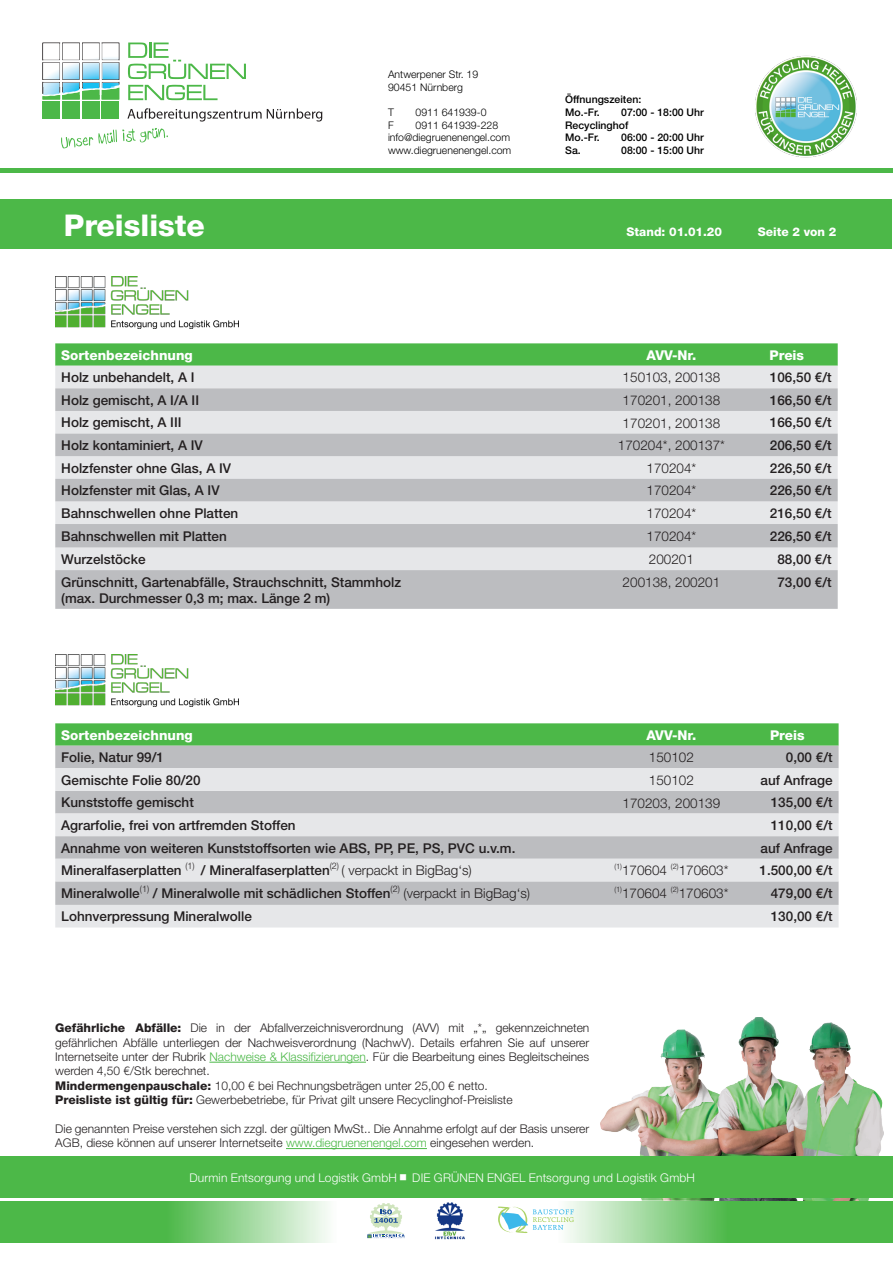
<style>
.page{position:relative;width:893px;height:1263px;background:#fff}
.page>*{position:absolute;margin:0;border:0;box-sizing:border-box;transform-origin:0 0}
.t1{font:800 30px "Helvetica Neue";color:#fff}
.t2{font:500 13.5px/16.2px "Helvetica Neue";color:#231f20}
.t3{font:300 13.5px "Helvetica Neue";color:#231f20}
.t4{font:800 13.5px "Helvetica Neue";color:#fff}
.t5{font:300 12px/14.4px "Helvetica Neue";color:#231f20;text-align:justify}
.t6{font:300 12px "Helvetica Neue";letter-spacing:.015em;color:#fff}
.t7{font:800 12px "Helvetica Neue";color:#fff}
.t8{font:300 10.5px "Helvetica Neue";color:#000}
.t9{font:500 10.5px "Helvetica Neue";color:#000}
.s1{font-weight:300}
.s2{font-weight:800}
.s3{color:#4cb848}
</style>
<div class="page">
<div style="left:0;top:199px;width:892px;height:50px;background:#4cb848"></div>
<svg style="left:128px;top:43px;width:118px;height:36px"></svg>
<svg style="left:128px;top:85px;width:90px;height:15px"></svg>
<svg style="left:127px;top:108px;width:195px;height:14px"></svg>
<svg style="left:61px;top:128px;width:107px;height:20px"></svg>
<div style="left:43px;top:102px;width:17px;height:17px;background:#4cb848"></div>
<div style="left:62px;top:102px;width:18px;height:17px;background:#4cb848"></div>
<div style="left:82px;top:102px;width:18px;height:17px;background:#4cb848"></div>
<div style="left:102px;top:102px;width:17px;height:17px;background:#4cb848"></div>
<svg style="left:43px;top:87px;width:76px;height:12px"></svg>
<img style="left:43px;top:43px;width:76px;height:44px">
<hr style="left:0;top:168px;width:893px;height:4px;background:#4cb848">
<img style="left:734px;top:55px;width:143px;height:118px">
<svg style="left:55px;top:343px;width:783px;height:23px;background:#52ba4e"></svg>
<div style="left:55px;top:366px;width:783px;height:22px;background:#e6e7e9"></div>
<svg style="left:55px;top:388px;width:783px;height:221px;background:#cdced1"></svg>
<img style="left:55px;top:276px;width:183px;height:52px">
<img style="left:600px;top:1018px;width:283px;height:183px">
<div style="left:0;top:1157px;width:893px;height:41px;background:#4cb848"></div>
<div style="left:0;top:1201px;width:893px;height:42px;background:#4cb848"></div>
<svg style="left:447px;top:1200px;width:280px;height:43px;background:#b9e3b8"></svg>
<svg style="left:176px;top:1201px;width:271px;height:42px;background:#c2e6c0"></svg>
<hr style="left:209px;top:1062px;width:157px;height:1px;background:#4cb848">
<hr style="left:286px;top:1148px;width:141px;height:1px;background:#4cb848">
<svg style="left:367px;top:1203px;width:38px;height:35px"></svg>
<svg style="left:498px;top:1206px;width:76px;height:27px;background:#d1ecea"></svg>
<img style="left:433px;top:1201px;width:34px;height:41px">
<svg style="left:55px;top:723px;width:784px;height:23px;background:#51b94e"></svg>
<div style="left:55px;top:746px;width:784px;height:22px;background:#bcbdc0"></div>
<svg style="left:55px;top:768px;width:784px;height:159px;background:#d4d5d7"></svg>
<img style="left:55px;top:655px;width:183px;height:52px">
<p class="t1" style="left:64px;top:207px;width:143px">Preisliste</p>
<p class="t8" style="left:388px;top:68px;width:92px">Antwerpener Str. 19</p>
<p class="t8" style="left:388px;top:81px;width:76px">90451 Nürnberg</p>
<p class="t8" style="left:388px;top:106px;width:7px">T</p>
<p class="t8" style="left:415px;top:106px;width:73px">0911 641939-0</p>
<p class="t8" style="left:388px;top:119px;width:7px">F</p>
<p class="t8" style="left:415px;top:119px;width:84px">0911 641939-228</p>
<p class="t8" style="left:388px;top:131px;width:124px">info@diegruenenengel.com</p>
<p class="t8" style="left:388px;top:144px;width:125px">www.diegruenenengel.com</p>
<p class="t9" style="left:565px;top:93px;width:78px">Öffnungszeiten:</p>
<p class="t9" style="left:565px;top:106px;width:36px">Mo.-Fr.</p>
<p class="t9" style="left:621px;top:106px;width:84px">07:00 - 18:00 Uhr</p>
<p class="t9" style="left:565px;top:119px;width:65px">Recyclinghof</p>
<p class="t9" style="left:565px;top:131px;width:36px">Mo.-Fr.</p>
<p class="t9" style="left:621px;top:131px;width:84px">06:00 - 20:00 Uhr</p>
<p class="t9" style="left:565px;top:144px;width:17px">Sa.</p>
<p class="t9" style="left:621px;top:144px;width:84px">08:00 - 15:00 Uhr</p>
<p class="t7" style="left:627px;top:224px;width:97px">Stand: 01.01.20</p>
<p class="t7" style="left:758px;top:224px;width:80px">Seite 2 von 2</p>
<p class="t4" style="left:61px;top:347px;width:133px">Sortenbezeichnung</p>
<p class="t4" style="left:646px;top:347px;width:51px">AVV-Nr.</p>
<p class="t4" style="left:770px;top:347px;width:36px">Preis</p>
<p class="t2" style="left:61px;top:369px;width:135px">Holz unbehandelt, A I</p>
<p class="t3" style="left:623px;top:369px;width:99px">150103, 200138</p>
<p class="t2" style="left:770px;top:369px;width:63px">106,50 €/t</p>
<p class="t2" style="left:61px;top:392px;width:139px">Holz gemischt, A I/A II</p>
<p class="t3" style="left:623px;top:392px;width:99px">170201, 200138</p>
<p class="t2" style="left:770px;top:392px;width:63px">166,50 €/t</p>
<p class="t2" style="left:61px;top:414px;width:122px">Holz gemischt, A III</p>
<p class="t3" style="left:623px;top:414px;width:99px">170201, 200138</p>
<p class="t2" style="left:770px;top:414px;width:63px">166,50 €/t</p>
<p class="t2" style="left:61px;top:437px;width:143px">Holz kontaminiert, A IV</p>
<p class="t3" style="left:618px;top:437px;width:109px">170204*, 200137*</p>
<p class="t2" style="left:770px;top:437px;width:63px">206,50 €/t</p>
<p class="t2" style="left:61px;top:460px;width:171px">Holzfenster ohne Glas, A IV</p>
<p class="t3" style="left:646px;top:460px;width:51px">170204*</p>
<p class="t2" style="left:770px;top:460px;width:63px">226,50 €/t</p>
<p class="t2" style="left:61px;top:482px;width:160px">Holzfenster mit Glas, A IV</p>
<p class="t3" style="left:646px;top:482px;width:51px">170204*</p>
<p class="t2" style="left:770px;top:482px;width:63px">226,50 €/t</p>
<p class="t2" style="left:61px;top:505px;width:179px">Bahnschwellen ohne Platten</p>
<p class="t3" style="left:646px;top:505px;width:51px">170204*</p>
<p class="t2" style="left:770px;top:505px;width:63px">216,50 €/t</p>
<p class="t2" style="left:61px;top:527px;width:167px">Bahnschwellen mit Platten</p>
<p class="t3" style="left:646px;top:528px;width:51px">170204*</p>
<p class="t2" style="left:770px;top:527px;width:63px">226,50 €/t</p>
<p class="t2" style="left:61px;top:551px;width:86px">Wurzelstöcke</p>
<p class="t3" style="left:649px;top:551px;width:47px">200201</p>
<p class="t2" style="left:777px;top:551px;width:56px">88,00 €/t</p>
<p class="t2" style="left:61px;top:574px;width:341px">Grünschnitt, Gartenabfälle, Strauchschnitt, Stammholz (max. Durchmesser 0,3 m; max. Länge 2 m)</p>
<p class="t3" style="left:623px;top:574px;width:99px">200138, 200201</p>
<p class="t2" style="left:777px;top:574px;width:56px">73,00 €/t</p>
<p class="t4" style="left:61px;top:727px;width:133px">Sortenbezeichnung</p>
<p class="t4" style="left:646px;top:727px;width:51px">AVV-Nr.</p>
<p class="t4" style="left:770px;top:727px;width:36px">Preis</p>
<p class="t2" style="left:61px;top:749px;width:104px">Folie, Natur 99/1</p>
<p class="t3" style="left:649px;top:749px;width:47px">150102</p>
<p class="t2" style="left:786px;top:749px;width:48px">0,00 €/t</p>
<p class="t2" style="left:61px;top:772px;width:141px">Gemischte Folie 80/20</p>
<p class="t3" style="left:649px;top:772px;width:47px">150102</p>
<p class="t2" style="left:760px;top:772px;width:74px">auf Anfrage</p>
<p class="t2" style="left:61px;top:794px;width:134px">Kunststoffe gemischt</p>
<p class="t3" style="left:623px;top:794px;width:99px">170203, 200139</p>
<p class="t2" style="left:771px;top:794px;width:63px">135,00 €/t</p>
<p class="t2" style="left:61px;top:817px;width:236px">Agrarfolie, frei von artfremden Stoffen</p>
<p class="t2" style="left:771px;top:817px;width:63px">110,00 €/t</p>
<p class="t2" style="left:61px;top:840px;width:456px">Annahme von weiteren Kunststoffsorten wie ABS, PP, PE, PS, PVC u.v.m.</p>
<p class="t2" style="left:760px;top:840px;width:74px">auf Anfrage</p>
<p class="t2" style="left:61px;top:862px;width:412px">Mineralfaserplatten <sup>(1)</sup> / Mineralfaserplatten<sup>(2)</sup> <span class="s1">( verpackt in BigBag‘s)</span></p>
<p class="t3" style="left:614px;top:862px;width:116px"><sup>(1)</sup>170604 <sup>(2)</sup>170603*</p>
<p class="t2" style="left:759px;top:862px;width:75px">1.500,00 €/t</p>
<p class="t2" style="left:61px;top:885px;width:470px">Mineralwolle<sup>(1)</sup> / Mineralwolle mit schädlichen Stoffen<sup>(2)</sup> <span class="s1">(verpackt in BigBag‘s)</span></p>
<p class="t3" style="left:614px;top:885px;width:116px"><sup>(1)</sup>170604 <sup>(2)</sup>170603*</p>
<p class="t2" style="left:771px;top:885px;width:63px">479,00 €/t</p>
<p class="t2" style="left:61px;top:908px;width:192px">Lohnverpressung Mineralwolle</p>
<p class="t2" style="left:771px;top:908px;width:63px">130,00 €/t</p>
<p class="t5" style="left:55px;top:1020px;width:536px"><span class="s2">Gefährliche Abfälle:</span> Die in der Abfallverzeichnisverordnung (AVV) mit „*„ gekennzeichneten gefährlichen Abfälle unterliegen der Nachweisverordnung (NachwV). Details erfahren Sie auf unserer Internetseite unter der Rubrik <span class="s3">Nachweise &amp; Klassifizierungen</span>. Für die Bearbeitung eines Begleitscheines werden 4,50 €/Stk berechnet.</p>
<p class="t5" style="left:55px;top:1078px;width:434px"><span class="s2">Mindermengenpauschale:</span> 10,00 € bei Rechnungsbeträgen unter 25,00 € netto.</p>
<p class="t5" style="left:55px;top:1092px;width:459px"><span class="s2">Preisliste ist gültig für:</span> Gewerbebetriebe, für Privat gilt unsere Recyclinghof-Preisliste</p>
<p class="t5" style="left:55px;top:1121px;width:535px">Die genannten Preise verstehen sich zzgl. der gültigen MwSt.. Die Annahme erfolgt auf der Basis unserer<br>AGB, diese können auf unserer Internetseite <span class="s3">www.diegruenenengel.com</span> eingesehen werden.</p>
<p class="t6" style="left:189px;top:1170px;width:209px">Durmin Entsorgung und Logistik GmbH</p>
<p class="t6" style="left:412px;top:1170px;width:284px">DIE GRÜNEN ENGEL Entsorgung und Logistik GmbH</p>
</div>
